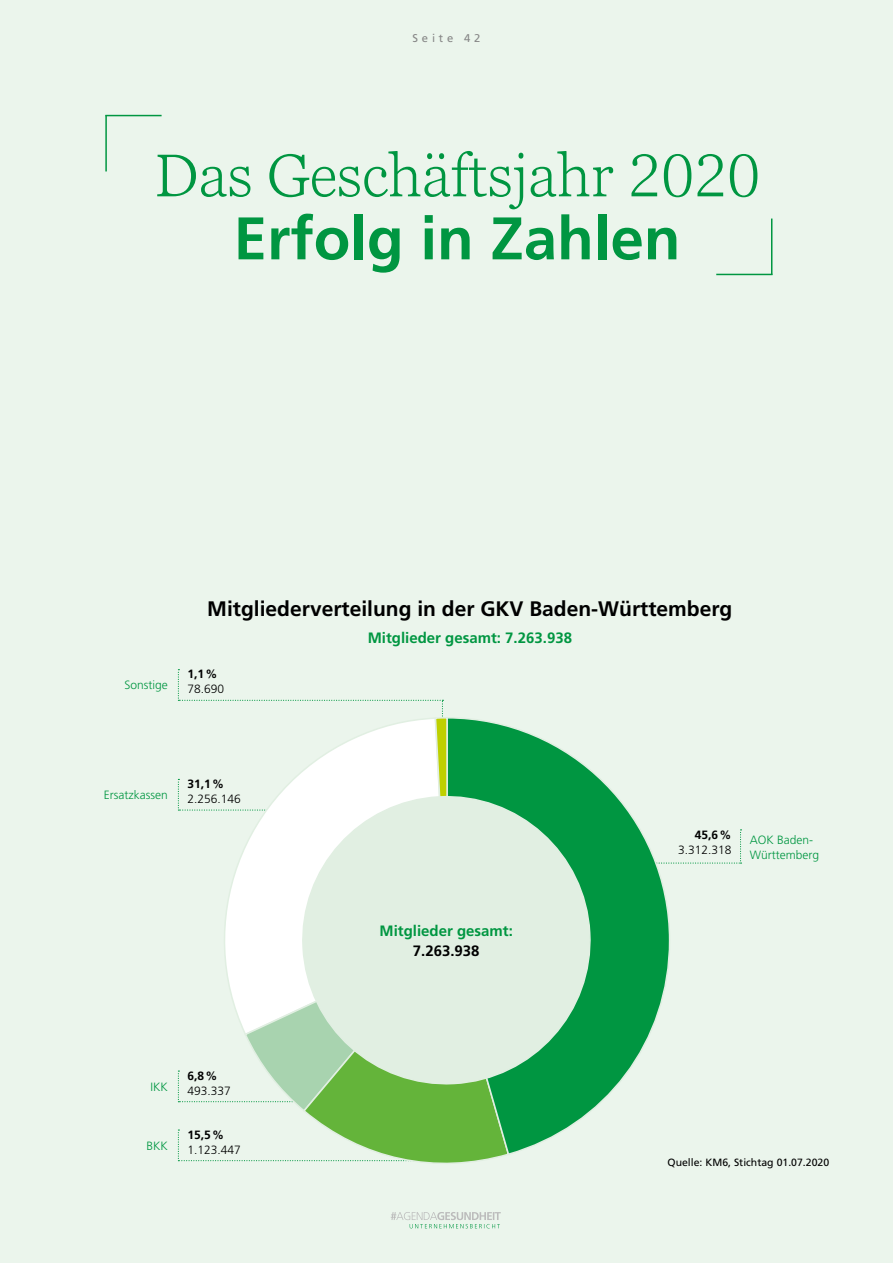
<style>
.page{position:relative;width:893px;height:1263px;background:#ebf5ec}
.page>*{position:absolute;margin:0;border:0;box-sizing:border-box;transform-origin:0 0}
.t1{font:300 60px "Georgia Pro";color:#009641}
.t2{font:700 60px "Frutiger LT";color:#009641}
.t3{font:700 21px "Frutiger LT";color:#000}
.t4{font:700 15px "Frutiger LT";color:#009641}
.t5{font:700 15px "Frutiger LT";color:#000}
.t6{font:300 12px/15px "Frutiger LT";color:#009641}
.t7{font:300 12px "Frutiger LT";color:#000}
.t8{font:700 12px "Frutiger LT";color:#000}
.t9{font:11.25px "Frutiger LT";letter-spacing:.34em;color:#878787}
.t10{font:10.5px "Frutiger LT";color:#000}
</style>
<div class="page">
<svg style="left:391px;top:1212px;width:110px;height:16px"></svg>
<hr style="left:105px;top:115px;width:2px;height:56px;background:#009641">
<hr style="left:105px;top:115px;width:57px;height:1px;background:#009641">
<hr style="left:771px;top:219px;width:1px;height:56px;background:#009641">
<hr style="left:716px;top:274px;width:56px;height:1px;background:#009641">
<svg style="left:178px;top:1129px;width:124px;height:32px"></svg>
<svg style="left:671px;top:829px;width:70px;height:35px"></svg>
<svg style="left:302px;top:1113px;width:200px;height:51px"></svg>
<svg style="left:445px;top:717px;width:226px;height:439px"></svg>
<svg style="left:178px;top:669px;width:271px;height:444px"></svg>
<svg style="left:299px;top:793px;width:295px;height:295px"></svg>
<p class="t9" style="left:412px;top:32px;width:70px">Seite 42</p>
<h1 class="t1" style="left:154px;top:141px;width:608px">Das Geschäftsjahr 2020</h1>
<h1 class="t2" style="left:234px;top:203px;width:448px">Erfolg in Zahlen</h1>
<p class="t6" style="left:124px;top:678px;width:45px">Sonstige</p>
<h2 class="t3" style="left:207px;top:596px;width:527px">Mitgliederverteilung in der GKV Baden-Württemberg</h2>
<p class="t4" style="left:368px;top:629px;width:206px">Mitglieder gesamt: 7.263.938</p>
<p class="t8" style="left:187px;top:667px;width:32px">1,1%</p>
<p class="t7" style="left:187px;top:682px;width:38px">78.690</p>
<p class="t6" style="left:104px;top:788px;width:65px">Ersatzkassen</p>
<p class="t8" style="left:187px;top:777px;width:38px">31,1%</p>
<p class="t7" style="left:187px;top:792px;width:55px">2.256.146</p>
<p class="t4" style="left:379px;top:922px;width:135px">Mitglieder gesamt:</p>
<p class="t5" style="left:413px;top:942px;width:68px">7.263.938</p>
<p class="t8" style="left:695px;top:828px;width:38px">45,6%</p>
<p class="t7" style="left:678px;top:843px;width:55px">3.312.318</p>
<p class="t6" style="left:750px;top:832px;width:71px">AOK Baden-<br>Württemberg</p>
<p class="t6" style="left:150px;top:1080px;width:19px">IKK</p>
<p class="t6" style="left:146px;top:1139px;width:23px">BKK</p>
<p class="t8" style="left:187px;top:1069px;width:32px">6,8%</p>
<p class="t7" style="left:187px;top:1084px;width:45px">493.337</p>
<p class="t8" style="left:187px;top:1128px;width:38px">15,5%</p>
<p class="t7" style="left:187px;top:1143px;width:55px">1.123.447</p>
<p class="t10" style="left:667px;top:1156px;width:163px">Quelle: KM6, Stichtag 01.07.2020</p>
</div>
